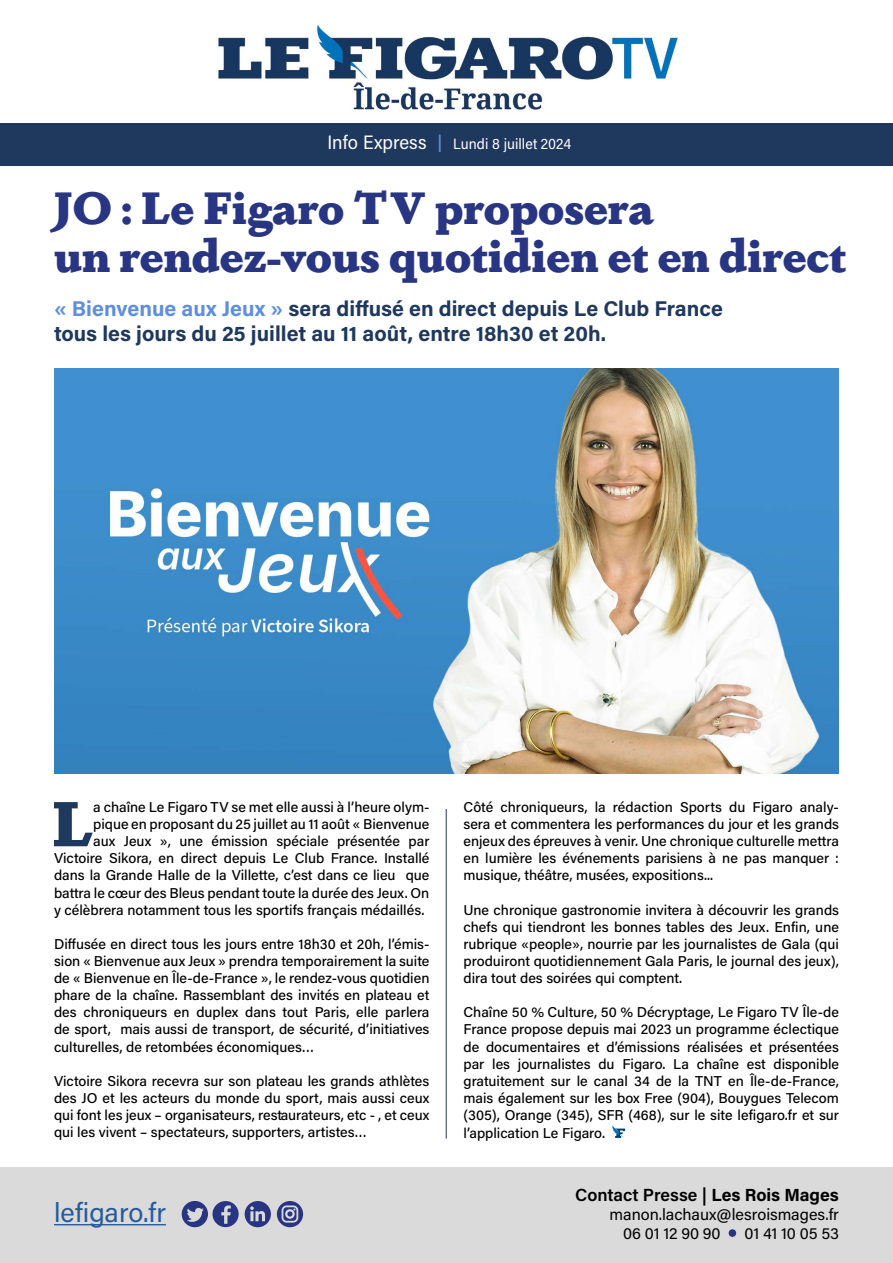
<style>
.page{position:relative;width:893px;height:1263px;background:#fff}
.page>*{position:absolute;margin:0;border:0;box-sizing:border-box;transform-origin:0 0}
.t1{font:900 63px "Dapifer";color:#1f395e}
.t2{font:900 45px/48px "Dapifer";color:#283583}
.t3{font:27.3px "Acumin Pro";color:#275b9b}
.t4{font:700 21.3px/24.6px "Acumin Pro";color:#1f395e}
.t5{font:600 17.55px "Acumin Pro";color:#000}
.t6{font:16.2px/18.9px "Acumin Pro";letter-spacing:-.005em;color:#000}
.t7{font:15px "Acumin Variable Concept";color:#fff}
.t8{font:500 14.25px/17.1px "Acumin Pro";color:#000;text-align:justify}
.s1{font-size:19.5px}
.s2{font-size:25.35px;color:#5e8fdc}
.s3{color:#5e8fde}
.s4{font-weight:700}
</style>
<div class="page">
<div style="left:0;top:123px;width:893px;height:42px;background:#1f395e"></div>
<svg style="left:612px;top:1125px;width:13px;height:13px"></svg>
<div style="left:0;top:1167px;width:893px;height:96px;background:#dadada"></div>
<svg style="left:182px;top:1201px;width:57px;height:26px"></svg>
<svg style="left:277px;top:1201px;width:26px;height:26px"></svg>
<div style="left:245px;top:1201px;width:26px;height:26px;background:#283583;border-radius:50%"></div>
<svg style="left:250px;top:1206px;width:15px;height:15px"></svg>
<svg style="left:729px;top:1229px;width:7px;height:8px"></svg>
<hr style="left:54px;top:1224px;width:112px;height:1px;background:#275b9b">
<hr style="left:446px;top:809px;width:1px;height:329px;background:#1f395e">
<img style="left:216px;top:24px;width:462px;height:86px">
<img style="left:54px;top:369px;width:785px;height:405px">
<p class="t7" style="left:328px;top:134px;width:245px"><span class="s1">Info Express</span> <span class="s2">I</span> Lundi 8 juillet 2024</p>
<h2 class="t2" style="left:54px;top:181px;width:794px">JO : Le Figaro TV proposera<br>un rendez-vous quotidien et en direct</h2>
<h3 class="t4" style="left:54px;top:295px;width:670px"><span class="s3">« Bienvenue aux Jeux »</span> sera diffusé en direct depuis Le Club France tous les jours du 25 juillet au 11 août, entre 18h30 et 20h.</h3>
<h1 class="t1" style="left:52px;top:775px;width:43px">L</h1>
<p class="t8" style="left:93px;top:798px;width:338px">a chaîne Le Figaro TV se met elle aussi à l’heure olym-</p>
<p class="t8" style="left:93px;top:815px;width:338px">pique en proposant du 25 juillet au 11 août « Bienvenue</p>
<p class="t8" style="left:93px;top:832px;width:338px">aux Jeux », une émission spéciale présentée par</p>
<p class="t8" style="left:54px;top:849px;width:377px">Victoire Sikora, en direct depuis Le Club France. Installé</p>
<p class="t8" style="left:54px;top:866px;width:377px">dans la Grande Halle de la Villette, c’est dans ce lieu que</p>
<p class="t8" style="left:54px;top:883px;width:377px">battra le cœur des Bleus pendant toute la durée des Jeux. On</p>
<p class="t8" style="left:54px;top:900px;width:372px">y célèbrera notamment tous les sportifs français médaillés.</p>
<p class="t8" style="left:54px;top:935px;width:377px">Diffusée en direct tous les jours entre 18h30 et 20h, l’émis&shy;sion « Bienvenue aux Jeux » prendra temporairement la suite de « Bienvenue en Île-de-France », le rendez-vous quotidien phare de la chaîne. Rassemblant des invités en plateau et des chroniqueurs en duplex dans tout Paris, elle parlera de sport, mais aussi de transport, de sécurité, d’initiatives culturelles, de retombées économiques…</p>
<p class="t8" style="left:54px;top:1071px;width:377px">Victoire Sikora recevra sur son plateau les grands athlètes des JO et les acteurs du monde du sport, mais aussi ceux qui font les jeux – organisateurs, restaurateurs, etc - , et ceux qui les vivent – spectateurs, supporters, artistes…</p>
<h3 class="t3" style="left:54px;top:1193px;width:113px">lefigaro.fr</h3>
<p class="t8" style="left:463px;top:798px;width:377px">Côté chroniqueurs, la rédaction Sports du Figaro analy&shy;sera et commentera les performances du jour et les grands enjeux des épreuves à venir. Une chronique culturelle mettra en lumière les événements parisiens à ne pas manquer : musique, théâtre, musées, expositions...</p>
<p class="t8" style="left:463px;top:900px;width:377px">Une chronique gastronomie invitera à découvrir les grands chefs qui tiendront les bonnes tables des Jeux. Enfin, une rubrique «people», nourrie par les journalistes de Gala (qui produiront quotidiennement Gala Paris, le journal des jeux), dira tout des soirées qui comptent.</p>
<p class="t8" style="left:463px;top:1003px;width:377px">Chaîne 50 % Culture, 50 % Décryptage, Le Figaro TV Île-de France propose depuis mai 2023 un programme éclectique de documentaires et d’émissions réalisées et présentées par les journalistes du Figaro. La chaîne est disponible gratuitement sur le canal 34 de la TNT en Île-de-France, mais également sur les box Free (904), Bouygues Telecom (305), Orange (345), SFR (468), sur le site lefigaro.fr et sur l’application Le Figaro.</p>
<p class="t5" style="left:575px;top:1183px;width:265px">Contact Presse | <span class="s4">Les Rois Mages</span></p>
<p class="t6" style="left:623px;top:1204px;width:217px;text-indent:-14px">manon.lachaux@lesroismages.fr<br>06 01 12 90 90</p>
<p class="t6" style="left:744px;top:1223px;width:96px">01 41 10 05 53</p>
</div>
